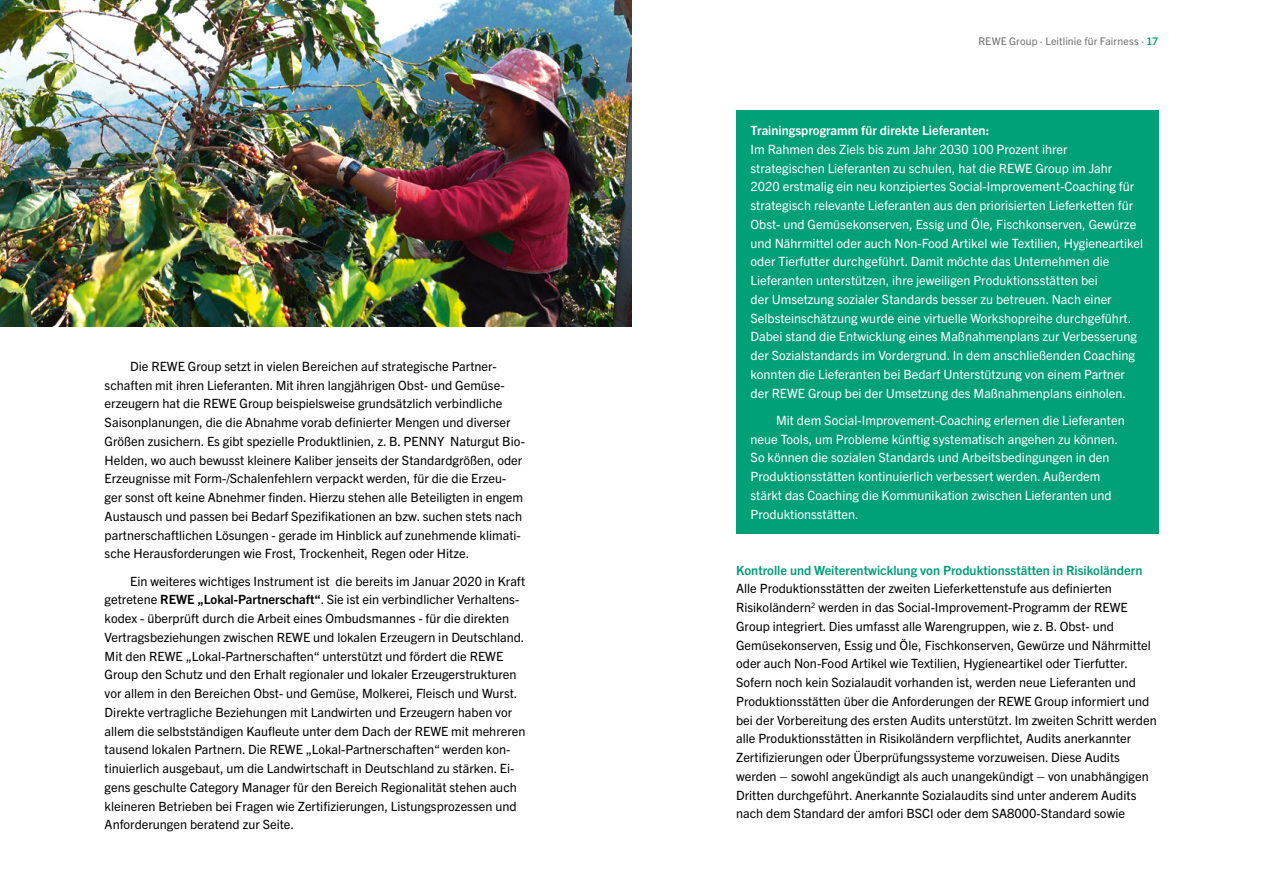
<style>
.page{position:relative;width:1263px;height:893px;background:#fff}
.page>*{position:absolute;margin:0;border:0;box-sizing:border-box;transform-origin:0 0}
.t1{font:12.75px/18.8px "Trade Gothic Next LT Pro";color:#000}
.t2{font:12.75px/18.8px "Trade Gothic Next LT Pro";color:#fff}
.t3{font:700 12.75px "Trade Gothic Next LT Pro";color:#00a079}
.t4{font:700 12.75px "Trade Gothic Next LT Pro";color:#fff}
.t5{font:10.5px "Trade Gothic Next LT Pro";letter-spacing:.015em;color:#6f6f6e}
.s1{font-weight:700}
.s2{font-weight:700;color:#00a079}
</style>
<div class="page">
<div style="left:736px;top:111px;width:422px;height:423px;background:#00a079"></div>
<img style="left:0;top:0;width:631px;height:326px">
<p class="t1" style="left:105px;top:356px;width:422px;text-indent:26px">Die REWE Group setzt in vielen Bereichen auf strategische Partner&shy;schaften mit ihren Lieferanten. Mit ihren langjährigen Obst- und Gemüse&shy;erzeugern hat die REWE Group beispielsweise grundsätzlich verbindliche Saisonplanungen, die die Abnahme vorab definierter Mengen und diverser Größen zusichern. Es gibt spezielle Produktlinien, z. B. PENNY Naturgut Bio-Helden, wo auch bewusst kleinere Kaliber jenseits der Standardgrößen, oder Erzeugnisse mit Form-/Schalenfehlern verpackt werden, für die die Erzeu&shy;ger sonst oft keine Abnehmer finden. Hierzu stehen alle Beteiligten in engem Austausch und passen bei Bedarf Spezifikationen an bzw. suchen stets nach partnerschaftlichen Lösungen - gerade im Hinblick auf zunehmende klimati&shy;sche Herausforderungen wie Frost, Trockenheit, Regen oder Hitze.</p>
<p class="t1" style="left:105px;top:571px;width:422px;text-indent:26px">Ein weiteres wichtiges Instrument ist die bereits im Januar 2020 in Kraft getretene <span class="s1">REWE „Lokal-Partnerschaft“</span>. Sie ist ein verbindlicher Verhaltens&shy;kodex - überprüft durch die Arbeit eines Ombudsmannes - für die direkten Vertragsbeziehungen zwischen REWE und lokalen Erzeugern in Deutschland.<br>Mit den REWE „Lokal-Partnerschaften“ unterstützt und fördert die REWE Group den Schutz und den Erhalt regionaler und lokaler Erzeugerstrukturen vor allem in den Bereichen Obst- und Gemüse, Molkerei, Fleisch und Wurst.<br>Direkte vertragliche Beziehungen mit Landwirten und Erzeugern haben vor allem die selbstständigen Kaufleute unter dem Dach der REWE mit mehreren tausend lokalen Partnern. Die REWE „Lokal-Partnerschaften“ werden kon&shy;tinuierlich ausgebaut, um die Landwirtschaft in Deutschland zu stärken. Ei&shy;gens geschulte Category Manager für den Bereich Regionalität stehen auch kleineren Betrieben bei Fragen wie Zertifizierungen, Listungsprozessen und Anforderungen beratend zur Seite.</p>
<p class="t5" style="left:978px;top:34px;width:181px">REWE Group · Leitlinie für Fairness · <span class="s2">17</span></p>
<p class="t4" style="left:750px;top:122px;width:240px">Trainingsprogramm für direkte Lieferanten:</p>
<p class="t2" style="left:750px;top:139px;width:394px">Im Rahmen des Ziels bis zum Jahr 2030 100 Prozent ihrer strategischen Lieferanten zu schulen, hat die REWE Group im Jahr 2020 erstmalig ein neu konzipiertes Social-Improvement-Coaching für strategisch relevante Lieferanten aus den priorisierten Lieferketten für Obst- und Gemüsekonserven, Essig und Öle, Fischkonserven, Gewürze und Nährmittel oder auch Non-Food Artikel wie Textilien, Hygieneartikel oder Tierfutter durchgeführt. Damit möchte das Unternehmen die Lieferanten unterstützen, ihre jeweiligen Produktionsstätten bei<br>der Umsetzung sozialer Standards besser zu betreuen. Nach einer Selbsteinschätzung wurde eine virtuelle Workshopreihe durchgeführt.<br>Dabei stand die Entwicklung eines Maßnahmenplans zur Verbesserung der Sozialstandards im Vordergrund. In dem anschließenden Coaching konnten die Lieferanten bei Bedarf Unterstützung von einem Partner der REWE Group bei der Umsetzung des Maßnahmenplans einholen.</p>
<p class="t2" style="left:750px;top:410px;width:376px;text-indent:26px">Mit dem Social-Improvement-Coaching erlernen die Lieferanten neue Tools, um Probleme künftig systematisch angehen zu können.<br>So können die sozialen Standards und Arbeitsbedingungen in den Produktionsstätten kontinuierlich verbessert werden. Außerdem stärkt das Coaching die Kommunikation zwischen Lieferanten und Produktionsstätten.</p>
<p class="t3" style="left:736px;top:561px;width:408px">Kontrolle und Weiterentwicklung von Produktionsstätten in Risikoländern</p>
<p class="t1" style="left:736px;top:578px;width:422px">Alle Produktionsstätten der zweiten Lieferkettenstufe aus definierten Risikoländern<sup>2</sup> werden in das Social-Improvement-Programm der REWE Group integriert. Dies umfasst alle Warengruppen, wie z. B. Obst- und Gemüsekonserven, Essig und Öle, Fischkonserven, Gewürze und Nährmittel oder auch Non-Food Artikel wie Textilien, Hygieneartikel oder Tierfutter.<br>Sofern noch kein Sozialaudit vorhanden ist, werden neue Lieferanten und Produktionsstätten über die Anforderungen der REWE Group informiert und bei der Vorbereitung des ersten Audits unterstützt. Im zweiten Schritt werden alle Produktionsstätten in Risikoländern verpflichtet, Audits anerkannter Zertifizierungen oder Überprüfungssysteme vorzuweisen. Diese Audits werden – sowohl angekündigt als auch unangekündigt – von unabhängigen Dritten durchgeführt. Anerkannte Sozialaudits sind unter anderem Audits nach dem Standard der amfori BSCI oder dem SA8000-Standard sowie</p>
</div>
